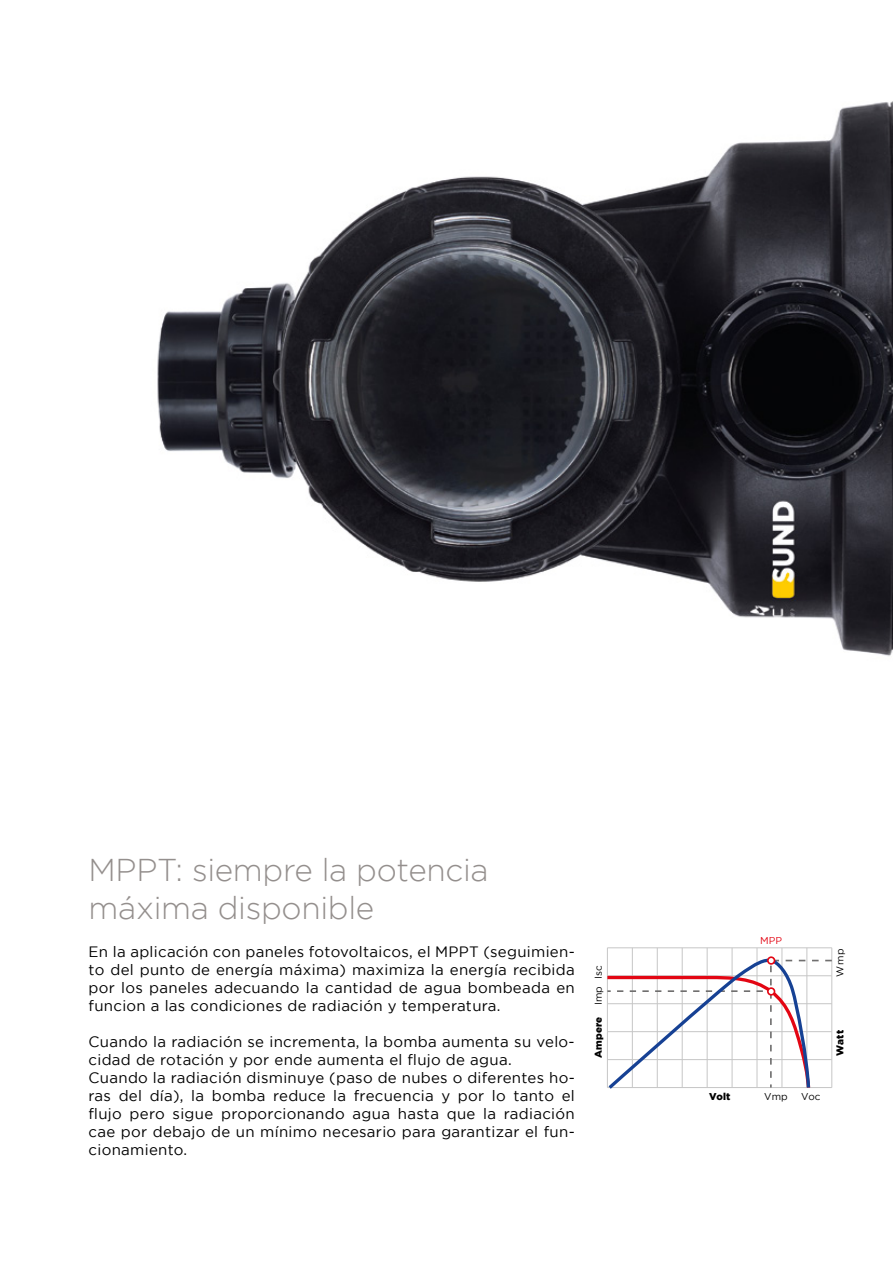
<style>
.page{position:relative;width:893px;height:1263px;background:#fff}
.page>*{position:absolute;margin:0;border:0;box-sizing:border-box;transform-origin:0 0}
.t1{font:300 31.5px/37.8px "Gotham";letter-spacing:-.01em;color:#948f8d}
.t2{font:15px/18px "Gotham";letter-spacing:.02em;color:#000;text-align:justify}
.t3{font:9.9px "Gotham";color:#000}
.t4{font:900 9.9px "Gotham";color:#000}
.t5{font:9.9px "Gotham";color:#e30613}
</style>
<div class="page">
<img style="left:157px;top:101px;width:736px;height:555px">
<hr style="left:607px;top:948px;width:1px;height:139px;background:#c6c6c6">
<hr style="left:632px;top:948px;width:1px;height:139px;background:#c6c6c6">
<hr style="left:657px;top:948px;width:1px;height:139px;background:#c6c6c6">
<hr style="left:682px;top:948px;width:1px;height:139px;background:#c6c6c6">
<hr style="left:707px;top:948px;width:1px;height:139px;background:#c6c6c6">
<hr style="left:732px;top:948px;width:1px;height:139px;background:#c6c6c6">
<hr style="left:757px;top:948px;width:1px;height:139px;background:#c6c6c6">
<hr style="left:782px;top:948px;width:1px;height:139px;background:#c6c6c6">
<hr style="left:807px;top:948px;width:1px;height:139px;background:#c6c6c6">
<hr style="left:831px;top:948px;width:1px;height:139px;background:#c6c6c6">
<hr style="left:607px;top:947px;width:225px;height:1px;background:#c6c6c6">
<svg style="left:607px;top:958px;width:226px;height:131px"></svg>
<div style="left:768px;top:988px;width:6px;height:7px;background:#fff;border-radius:50%"></div>
<div style="left:767px;top:987px;width:8px;height:9px;border:2px solid #e30613;border-radius:50%"></div>
<div style="left:768px;top:957px;width:6px;height:7px;background:#fff;border-radius:50%"></div>
<div style="left:767px;top:956px;width:8px;height:9px;border:2px solid #e30613;border-radius:50%"></div>
<h1 class="t1" style="left:89px;top:851px;width:402px">MPPT: siempre la potencia máxima disponible</h1>
<p class="t2" style="left:89px;top:943px;width:488px">En la aplicación con paneles fotovoltaicos, el MPPT (seguimien&shy;to del punto de energía máxima) maximiza la energía recibida por los paneles adecuando la cantidad de agua bombeada en funcion a las condiciones de radiación y temperatura.</p>
<p class="t2" style="left:89px;top:1033px;width:488px;text-align:left">Cuando la radiación se incrementa, la bomba aumenta su velo&shy;cidad de rotación y por ende aumenta el flujo de agua.<br>Cuando la radiación disminuye (paso de nubes o diferentes ho&shy;ras del día), la bomba reduce la frecuencia y por lo tanto el flujo pero sigue proporcionando agua hasta que la radiación cae por debajo de un mínimo necesario para garantizar el fun&shy;cionamiento.</p>
<p class="t3" style="left:593px;top:979px;width:15px;rotate:-90deg">Isc</p>
<p class="t3" style="left:593px;top:1005px;width:20px;rotate:-90deg">Imp</p>
<p class="t4" style="left:593px;top:1058px;width:42px;rotate:-90deg">Ampere</p>
<p class="t4" style="left:709px;top:1090px;width:23px">Volt</p>
<p class="t5" style="left:760px;top:935px;width:23px">MPP</p>
<p class="t3" style="left:834px;top:977px;width:30px;rotate:-90deg">Wmp</p>
<p class="t3" style="left:764px;top:1091px;width:25px">Vmp</p>
<p class="t3" style="left:801px;top:1091px;width:21px">Voc</p>
<p class="t4" style="left:834px;top:1055px;width:27px;rotate:-90deg">Watt</p>
</div>
